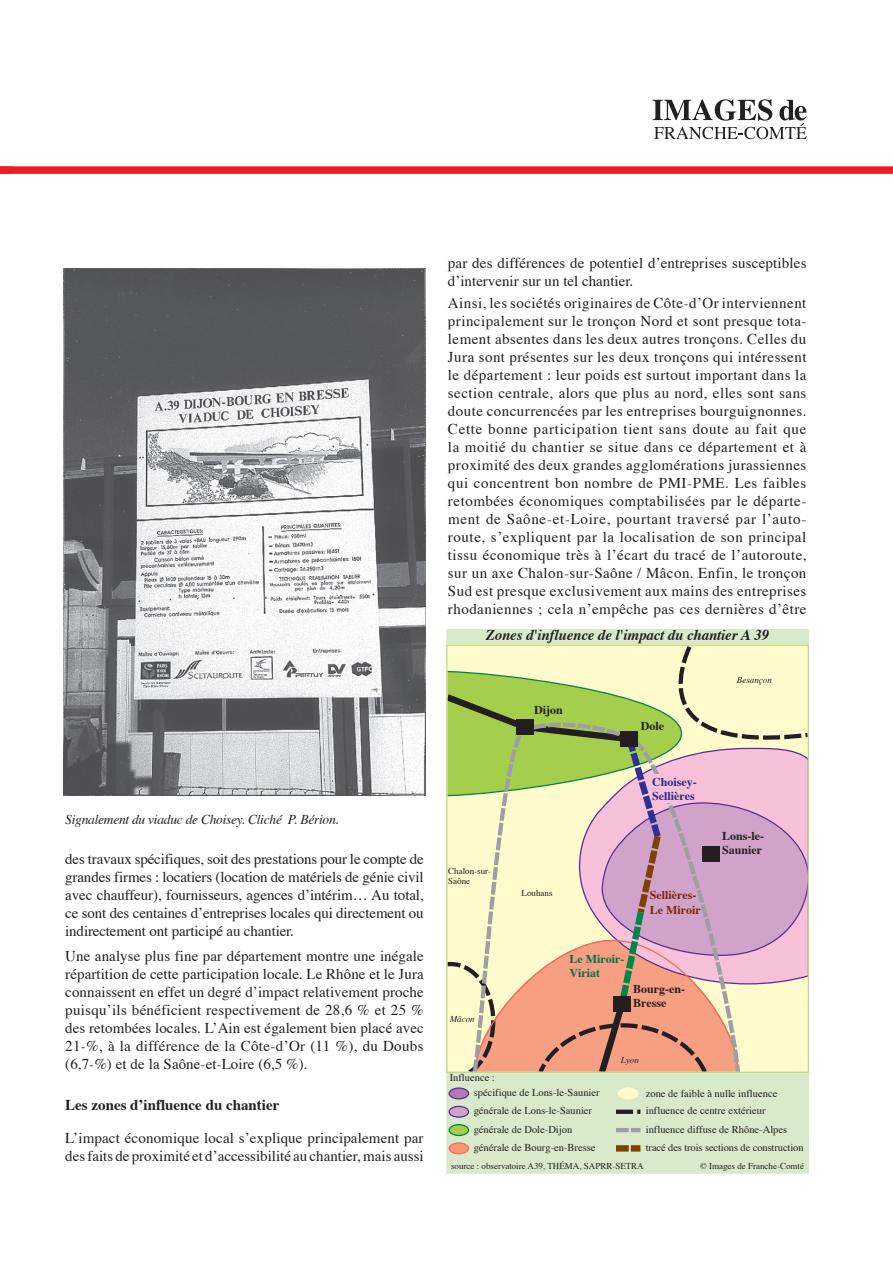
<style>
.page{position:relative;width:893px;height:1263px;background:#fff}
.page>*{position:absolute;margin:0;border:0;box-sizing:border-box;transform-origin:0 0}
.t1{font:15px/18px "Times";letter-spacing:.01em;color:#231f20;text-align:justify}
.t2{font:italic 700 15px "Times";letter-spacing:-.01em;color:#231f20}
.t3{font:700 15px "Times";color:#231f20}
.t4{font:italic 13.5px "Times";letter-spacing:-.02em;color:#231f20}
.t5{font:700 12px/14.2px "Times";color:#231f20}
.t6{font:700 12px/14.2px "Times";color:#7a2600}
.t7{font:700 12px/14.2px "Times";color:#2a2a86}
.t8{font:700 12px/14.2px "Times";color:#016f45}
.t9{font:10.5px "Times";color:#231f20}
.t10{font:9px/10.5px "Times";color:#231f20}
.t11{font:italic 9px "Times";color:#231f20}
</style>
<div class="page">
<div style="left:0;top:166px;width:893px;height:8px;background:#ee1d23"></div>
<svg style="left:653px;top:99px;width:154px;height:40px"></svg>
<div style="left:446px;top:629px;width:363px;height:545px;background:#d9eaca"></div>
<svg style="left:446px;top:641px;width:363px;height:29px;background:#f7f6c9"></svg>
<svg style="left:446px;top:670px;width:363px;height:410px;background:#e0d7b4"></svg>
<svg style="left:469px;top:718px;width:274px;height:359px;background:#dbbca4"></svg>
<div style="left:516px;top:719px;width:17px;height:16px;background:#231f20"></div>
<div style="left:621px;top:731px;width:17px;height:16px;background:#231f20"></div>
<div style="left:654px;top:774px;width:24px;height:29px;background:#f7c1d9"></div>
<hr style="left:447px;top:1072px;width:361px;height:4px;background:#d9eaca">
<div style="left:446px;top:645px;width:363px;height:428px;border:1px solid #b8d989"></div>
<div style="left:449px;top:1088px;width:20px;height:11px;background:#b279b4;border-radius:50%"></div>
<div style="left:448px;top:1087px;width:21px;height:12px;border:1px solid #5b2e91;border-radius:50%"></div>
<div style="left:618px;top:1088px;width:20px;height:11px;background:#fffbcc;border-radius:50%"></div>
<div style="left:618px;top:1087px;width:20px;height:12px;border:1px solid #fffbcc;border-radius:50%"></div>
<svg style="left:449px;top:1106px;width:20px;height:11px"></svg>
<div style="left:448px;top:1106px;width:21px;height:12px;border:1px solid #5b2e91;border-radius:50%"></div>
<svg style="left:616px;top:1110px;width:24px;height:4px"></svg>
<div style="left:449px;top:1125px;width:20px;height:10px;background:#a4ce4c;border-radius:50%"></div>
<div style="left:448px;top:1124px;width:21px;height:12px;border:1px solid #00854a;border-radius:50%"></div>
<svg style="left:616px;top:1128px;width:24px;height:4px"></svg>
<div style="left:449px;top:1143px;width:20px;height:11px;background:#f6977a;border-radius:50%"></div>
<div style="left:448px;top:1142px;width:21px;height:12px;border:1px solid #f26f5f;border-radius:50%"></div>
<svg style="left:616px;top:1145px;width:24px;height:6px"></svg>
<img style="left:64px;top:269px;width:361px;height:526px">
<p class="t4" style="left:65px;top:811px;width:275px">Signalement du viaduc de Choisey. Cliché P. Bérion.</p>
<p class="t1" style="left:65px;top:851px;width:360px">des travaux spécifiques, soit des prestations pour le compte de grandes firmes : locatiers (location de matériels de génie civil avec chauffeur), fournisseurs, agences d’intérim… Au total, ce sont des centaines d’entreprises locales qui directement ou indirectement ont participé au chantier.</p>
<p class="t1" style="left:65px;top:948px;width:360px">Une analyse plus fine par département montre une inégale répartition de cette participation locale. Le Rhône et le Jura connaissent en effet un degré d’impact relativement proche puisqu’ils bénéficient respectivement de 28,6 % et 25 % des retombées locales. L’Ain est également bien placé avec 21‑%, à la différence de la Côte-d’Or (11 %), du Doubs (6,7‑%) et de la Saône-et-Loire (6,5 %).</p>
<p class="t3" style="left:65px;top:1095px;width:216px">Les zones d’influence du chantier</p>
<p class="t1" style="left:65px;top:1130px;width:360px">L’impact économique local s’explique principalement par des faits de proximité et d’accessibilité au chantier, mais aussi</p>
<p class="t1" style="left:448px;top:255px;width:360px">par des différences de potentiel d’entreprises susceptibles d’intervenir sur un tel chantier.</p>
<p class="t1" style="left:448px;top:295px;width:360px">Ainsi, les sociétés originaires de Côte-d’Or interviennent principalement sur le tronçon Nord et sont presque tota‑ lement absentes dans les deux autres tronçons. Celles du Jura sont présentes sur les deux tronçons qui intéressent le département : leur poids est surtout important dans la section centrale, alors que plus au nord, elles sont sans doute concurrencées par les entreprises bourguignonnes.<br>Cette bonne participation tient sans doute au fait que la moitié du chantier se situe dans ce département et à proximité des deux grandes agglomérations jurassiennes qui concentrent bon nombre de PMI-PME. Les faibles retombées économiques comptabilisées par le départe‑ ment de Saône-et-Loire, pourtant traversé par l’auto‑ route, s’expliquent par la localisation de son principal tissu économique très à l’écart du tracé de l’autoroute, sur un axe Chalon-sur-Saône / Mâcon. Enfin, le tronçon Sud est presque exclusivement aux mains des entreprises rhodaniennes ; cela n’empêche pas ces dernières d’être</p>
<p class="t2" style="left:486px;top:625px;width:285px">Zones d'influence de l'impact du chantier A 39</p>
<p class="t10" style="left:448px;top:866px;width:44px">Chalon‑sur‑<br>Saône</p>
<p class="t11" style="left:450px;top:1014px;width:26px">Mâcon</p>
<p class="t9" style="left:450px;top:1071px;width:47px">Influence :</p>
<p class="t5" style="left:534px;top:703px;width:30px">Dijon</p>
<p class="t5" style="left:641px;top:719px;width:25px">Dole</p>
<p class="t7" style="left:652px;top:775px;width:46px">Choisey-<br>Sellières</p>
<p class="t10" style="left:521px;top:888px;width:32px">Louhans</p>
<p class="t6" style="left:650px;top:889px;width:52px">Sellières-<br>Le Miroir</p>
<p class="t8" style="left:569px;top:952px;width:56px">Le Miroir-<br>Viriat</p>
<p class="t5" style="left:633px;top:982px;width:53px">Bourg-en-<br>Bresse</p>
<p class="t11" style="left:621px;top:1054px;width:19px">Lyon</p>
<p class="t11" style="left:737px;top:674px;width:36px">Besançon</p>
<p class="t5" style="left:722px;top:829px;width:43px">Lons-le-<br>Saunier</p>
<p class="t9" style="left:474px;top:1086px;width:127px">spécifique de Lons‑le‑Saunier</p>
<p class="t9" style="left:646px;top:1087px;width:133px">zone de faible à nulle influence</p>
<p class="t9" style="left:474px;top:1104px;width:120px">générale de Lons‑le‑Saunier</p>
<p class="t9" style="left:646px;top:1104px;width:121px">influence de centre extérieur</p>
<p class="t9" style="left:474px;top:1122px;width:100px">générale de Dole‑Dijon</p>
<p class="t9" style="left:646px;top:1122px;width:143px">influence diffuse de Rhône‑Alpes</p>
<p class="t9" style="left:474px;top:1141px;width:123px">générale de Bourg‑en‑Bresse</p>
<p class="t9" style="left:646px;top:1141px;width:159px">tracé des trois sections de construction</p>
<p class="t10" style="left:700px;top:1161px;width:106px">© Images de Franche‑Comté</p>
<p class="t10" style="left:451px;top:1161px;width:194px">source : observatoire A39, THÉMA, SAPRR‑SETRA</p>
</div>
